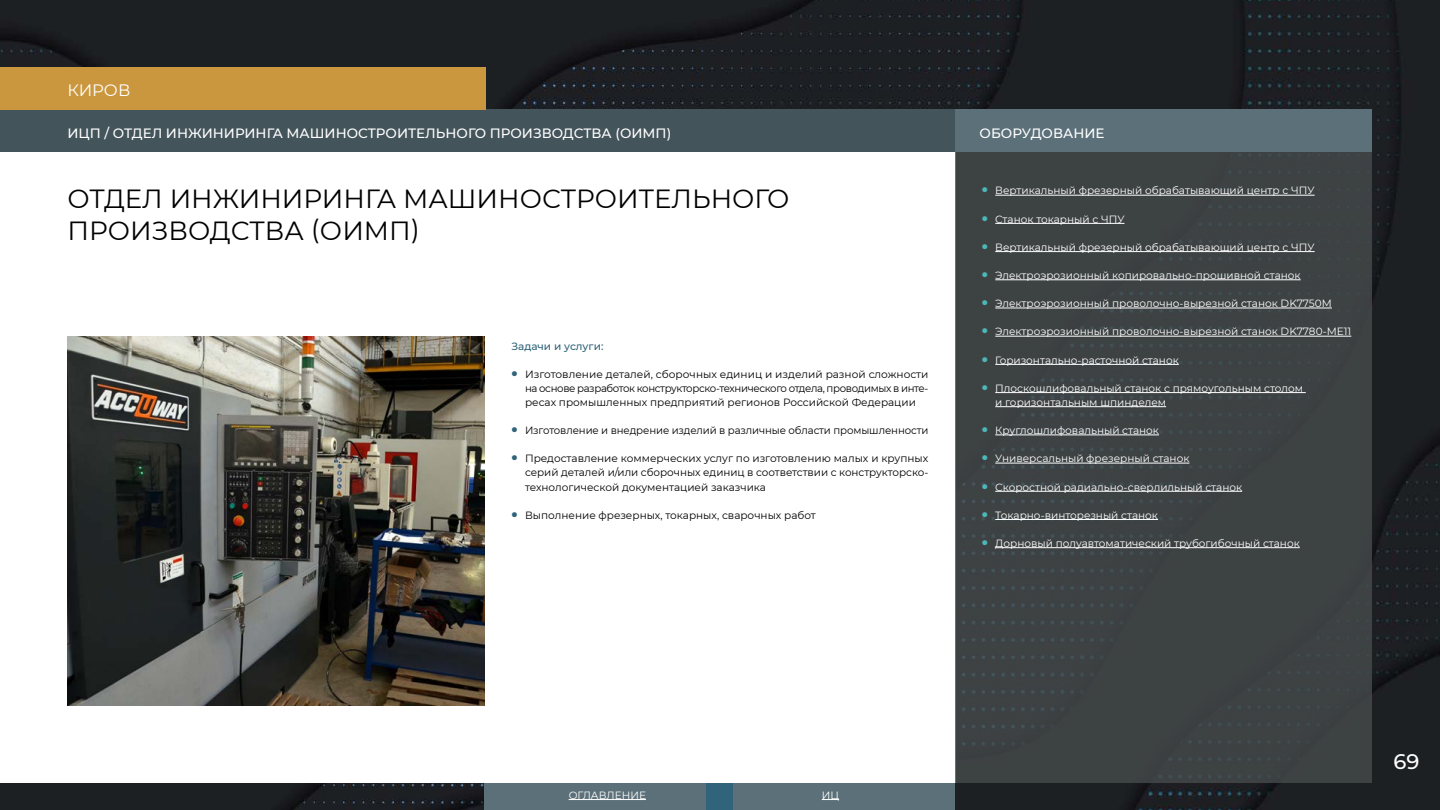
<style>
.page{position:relative;width:1440px;height:810px;background:#fff}
.page>*{position:absolute;margin:0;border:0;box-sizing:border-box;transform-origin:0 0}
.t1{font:26.25px/31.5px "Montserrat";color:#000}
.t2{font:500 21px "Montserrat";color:#fff}
.t3{font:16.5px "Montserrat";color:#fff}
.t4{font:500 13.5px "Montserrat";color:#fff}
.t5{font:10.5px/14.1px "Montserrat";color:#fff}
.t6{font:10.5px/14.1px "Montserrat";color:#000;text-align:justify}
.t7{font:500 10.5px "Montserrat";color:#30647a}
.s1{font-weight:900;font-size:15px;color:#30647a}
.s2{font-weight:900;font-size:15px;color:#4db7b7}
</style>
<div class="page">
<img style="left:0;top:0;width:1440px;height:810px">
<div style="left:0;top:110px;width:956px;height:673px;background:#fff"></div>
<div style="left:956px;top:113px;width:416px;height:670px;background:#3d4243"></div>
<div style="left:0;top:110px;width:955px;height:42px;background:#44545b"></div>
<div style="left:956px;top:110px;width:416px;height:42px;background:#5c707a"></div>
<div style="left:0;top:68px;width:486px;height:42px;background:#cb973e"></div>
<div style="left:484px;top:783px;width:222px;height:27px;background:#5c707a"></div>
<div style="left:734px;top:783px;width:222px;height:27px;background:#5c707a"></div>
<div style="left:706px;top:783px;width:28px;height:27px;background:#30647a"></div>
<img style="left:68px;top:336px;width:416px;height:370px">
<hr style="left:569px;top:799px;width:77px;height:1px;background:#fff">
<svg style="left:822px;top:799px;width:17px;height:1px"></svg>
<hr style="left:995px;top:195px;width:320px;height:1px;background:#fff">
<hr style="left:995px;top:223px;width:130px;height:1px;background:#fff">
<hr style="left:995px;top:251px;width:320px;height:1px;background:#fff">
<hr style="left:995px;top:280px;width:306px;height:1px;background:#fff">
<hr style="left:995px;top:308px;width:337px;height:1px;background:#fff">
<hr style="left:995px;top:336px;width:356px;height:1px;background:#fff">
<hr style="left:995px;top:364px;width:184px;height:1px;background:#fff">
<hr style="left:995px;top:392px;width:311px;height:1px;background:#fff">
<hr style="left:995px;top:406px;width:171px;height:1px;background:#fff">
<hr style="left:995px;top:435px;width:164px;height:1px;background:#fff">
<hr style="left:995px;top:463px;width:194px;height:1px;background:#fff">
<hr style="left:995px;top:491px;width:247px;height:1px;background:#fff">
<hr style="left:995px;top:519px;width:163px;height:1px;background:#fff">
<hr style="left:995px;top:547px;width:305px;height:1px;background:#fff">
<h3 class="t3" style="left:68px;top:79px;width:64px">КИРОВ</h3>
<p class="t4" style="left:68px;top:124px;width:605px">ИЦП / ОТДЕЛ ИНЖИНИРИНГА МАШИНОСТРОИТЕЛЬНОГО ПРОИЗВОДСТВА (ОИМП)</p>
<h1 class="t1" style="left:68px;top:182px;width:723px">ОТДЕЛ ИНЖИНИРИНГА МАШИНОСТРОИТЕЛЬНОГО<br>ПРОИЗВОДСТВА (ОИМП)</h1>
<p class="t7" style="left:512px;top:338px;width:93px">Задачи и услуги:</p>
<p class="t6" style="left:525px;top:367px;width:405px;text-indent:-14px"><span class="s1">•</span> Изготовление деталей, сборочных единиц и изделий разной сложности на основе разработок конструкторско-технического отдела, проводимых в инте&shy;ресах промышленных предприятий регионов Российской Федерации</p>
<p class="t6" style="left:512px;top:423px;width:418px"><span class="s1">•</span> Изготовление и внедрение изделий в различные области промышленности</p>
<p class="t6" style="left:525px;top:451px;width:405px;text-indent:-14px"><span class="s1">•</span> Предоставление коммерческих услуг по изготовлению малых и крупных серий деталей и/или сборочных единиц в соответствии с конструкторско&shy;технологической документацией заказчика</p>
<p class="t6" style="left:512px;top:508px;width:306px"><span class="s1">•</span> Выполнение фрезерных, токарных, сварочных работ</p>
<p class="t4" style="left:980px;top:124px;width:126px">ОБОРУДОВАНИЕ</p>
<p class="t5" style="left:982px;top:183px;width:334px"><span class="s2">•</span> Вертикальный фрезерный обрабатывающий центр с ЧПУ</p>
<p class="t5" style="left:982px;top:211px;width:144px"><span class="s2">•</span> Станок токарный с ЧПУ</p>
<p class="t5" style="left:982px;top:240px;width:334px"><span class="s2">•</span> Вертикальный фрезерный обрабатывающий центр с ЧПУ</p>
<p class="t5" style="left:982px;top:268px;width:320px"><span class="s2">•</span> Электроэрозионный копировально-прошивной станок</p>
<p class="t5" style="left:982px;top:296px;width:352px"><span class="s2">•</span> Электроэрозионный проволочно-вырезной станок DK7750M</p>
<p class="t5" style="left:982px;top:324px;width:371px"><span class="s2">•</span> Электроэрозионный проволочно-вырезной станок DK7780-МЕ11</p>
<p class="t5" style="left:982px;top:352px;width:199px"><span class="s2">•</span> Горизонтально-расточной станок</p>
<p class="t5" style="left:995px;top:381px;width:309px;text-indent:-14px"><span class="s2">•</span> Плоскошлифовальный станок с прямоугольным столом и горизонтальным шпинделем</p>
<p class="t5" style="left:982px;top:423px;width:179px"><span class="s2">•</span> Круглошлифовальный станок</p>
<p class="t5" style="left:982px;top:451px;width:209px"><span class="s2">•</span> Универсальный фрезерный станок</p>
<p class="t5" style="left:982px;top:479px;width:262px"><span class="s2">•</span> Скоростной радиально-сверлильный станок</p>
<p class="t5" style="left:982px;top:508px;width:178px"><span class="s2">•</span> Токарно-винторезный станок</p>
<p class="t5" style="left:982px;top:536px;width:320px"><span class="s2">•</span> Дорновый полуавтоматический трубогибочный станок</p>
<p class="t5" style="left:569px;top:788px;width:79px">ОГЛАВЛЕНИЕ</p>
<p class="t5" style="left:822px;top:788px;width:19px">ИЦ</p>
<h2 class="t2" style="left:1393px;top:746px;width:27px">69</h2>
</div>
